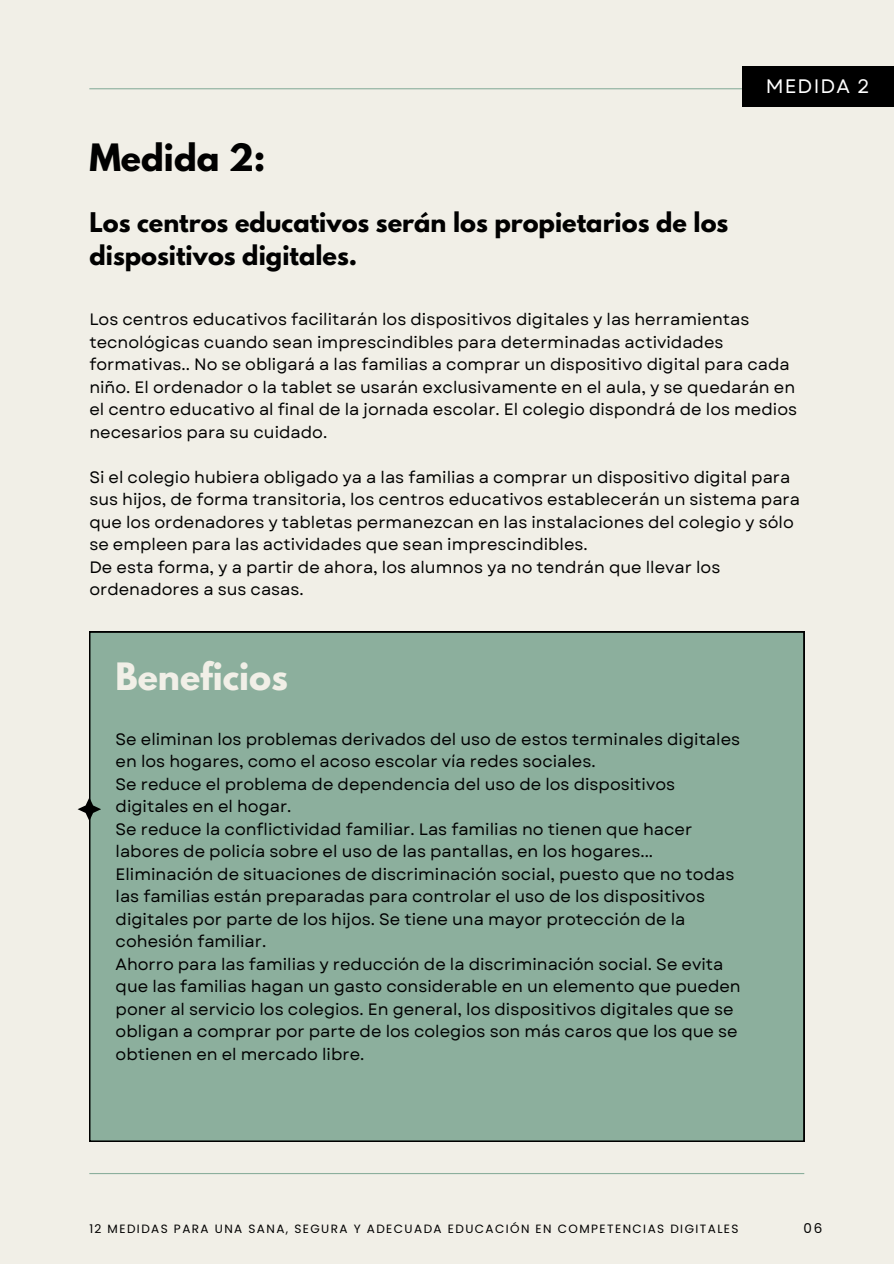
<style>
.page{position:relative;width:894px;height:1264px;background:#fff}
.page>*{position:absolute;margin:0;border:0;box-sizing:border-box;transform-origin:0 0}
.t1{font:700 33.45px "League Spartan";color:#f1efe7}
.t2{font:700 33.45px "League Spartan";color:#010101}
.t3{font:700 24px/32.7px "League Spartan";color:#010101}
.t4{font:19.5px "Garet";letter-spacing:.06em;color:#fff}
.t5{font:16.5px/22.5px "Garet";color:#010101}
.t6{font:13.5px "Poppins";color:#010101}
.t7{font:12px "Poppins";letter-spacing:.12em;color:#010101}
</style>
<div class="page">
<div style="left:0;top:0;width:893px;height:1263px;background:#f1efe7"></div>
<hr style="left:89px;top:88px;width:715px;height:1px;background:#8caf9d">
<hr style="left:89px;top:1172px;width:715px;height:2px;background:#8caf9d">
<div style="left:89px;top:631px;width:715px;height:510px;background:#8caf9d"></div>
<div style="left:741px;top:66px;width:152px;height:41px;background:#000"></div>
<svg style="left:78px;top:797px;width:23px;height:24px"></svg>
<h1 class="t2" style="left:89px;top:141px;width:178px">Medida 2:</h1>
<h1 class="t3" style="left:89px;top:209px;width:640px">Los centros educativos serán los propietarios de los dispositivos digitales.</h1>
<h3 class="t4" style="left:765px;top:72px;width:105px">MEDIDA 2</h3>
<h2 class="t5" style="left:89px;top:308px;width:709px">Los centros educativos facilitarán los dispositivos digitales y las herramientas tecnológicas cuando sean imprescindibles para determinadas actividades formativas.. No se obligará a las familias a comprar un dispositivo digital para cada niño. El ordenador o la tablet se usarán exclusivamente en el aula, y se quedarán en el centro educativo al final de la jornada escolar. El colegio dispondrá de los medios necesarios para su cuidado.</h2>
<h4 class="t5" style="left:89px;top:466px;width:712px">Si el colegio hubiera obligado ya a las familias a comprar un dispositivo digital para sus hijos, de forma transitoria, los centros educativos establecerán un sistema para que los ordenadores y tabletas permanezcan en las instalaciones del colegio y sólo se empleen para las actividades que sean imprescindibles.<br>De esta forma, y a partir de ahora, los alumnos ya no tendrán que llevar los ordenadores a sus casas.</h4>
<h4 class="t1" style="left:115px;top:660px;width:174px">Beneficios</h4>
<h4 class="t5" style="left:115px;top:727px;width:626px">Se eliminan los problemas derivados del uso de estos terminales digitales en los hogares, como el acoso escolar vía redes sociales.<br>Se reduce el problema de dependencia del uso de los dispositivos digitales en el hogar.<br>Se reduce la conflictividad familiar. Las familias no tienen que hacer labores de policía sobre el uso de las pantallas, en los hogares...<br>Eliminación de situaciones de discriminación social, puesto que no todas las familias están preparadas para controlar el uso de los dispositivos digitales por parte de los hijos. Se tiene una mayor protección de la cohesión familiar.<br>Ahorro para las familias y reducción de la discriminación social. Se evita que las familias hagan un gasto considerable en un elemento que pueden poner al servicio los colegios. En general, los dispositivos digitales que se obligan a comprar por parte de los colegios son más caros que los que se obtienen en el mercado libre.</h4>
<p class="t7" style="left:89px;top:1220px;width:650px">12 MEDIDAS PARA UNA SANA, SEGURA Y ADECUADA EDUCACIÓN EN COMPETENCIAS DIGITALES</p>
<p class="t6" style="left:803px;top:1219px;width:20px">06</p>
</div>
